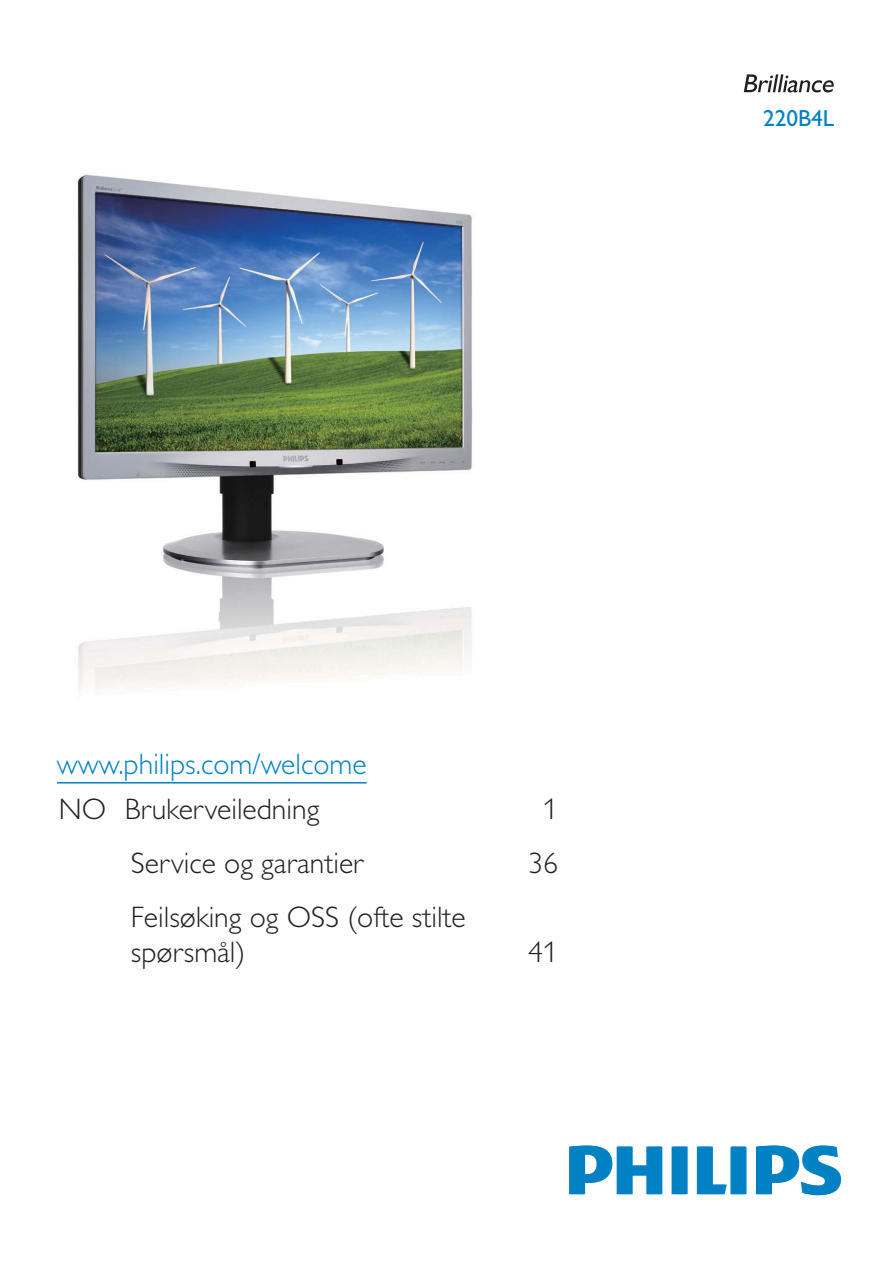
<style>
.page{position:relative;width:893px;height:1263px;background:#fff}
.page>*{position:absolute;margin:0;border:0;box-sizing:border-box;transform-origin:0 0}
.t1{font:29.7px/35.7px "Gill Sans Alt One WGL Light";color:#231f20}
.t2{font:300 29.7px "Gill Alt One";color:#0081c4}
.t3{font:23.4px "Gill Sans Alt One WGL";color:#0081c4}
</style>
<div class="page">
<hr style="left:57px;top:782px;width:310px;height:2px;background:#0081c4">
<svg style="left:569px;top:1146px;width:272px;height:49px"></svg>
<img style="left:77px;top:174px;width:396px;height:516px">
<svg style="left:744px;top:74px;width:90px;height:18px"></svg>
<p class="t3" style="left:763px;top:111px;width:73px">220B4L</p>
<p class="t2" style="left:57px;top:754px;width:311px">www.philips.com/welcome</p>
<p class="t1" style="left:59px;top:795px;width:262px">NO Brukerveiledning</p>
<p class="t1" style="left:543px;top:795px;width:16px">1</p>
<p class="t1" style="left:131px;top:849px;width:234px">Service og garantier</p>
<p class="t1" style="left:528px;top:849px;width:31px">36</p>
<p class="t1" style="left:131px;top:902px;width:336px">Feilsøking og OSS (ofte stilte spørsmål)</p>
<p class="t1" style="left:528px;top:938px;width:31px">41</p>
</div>
